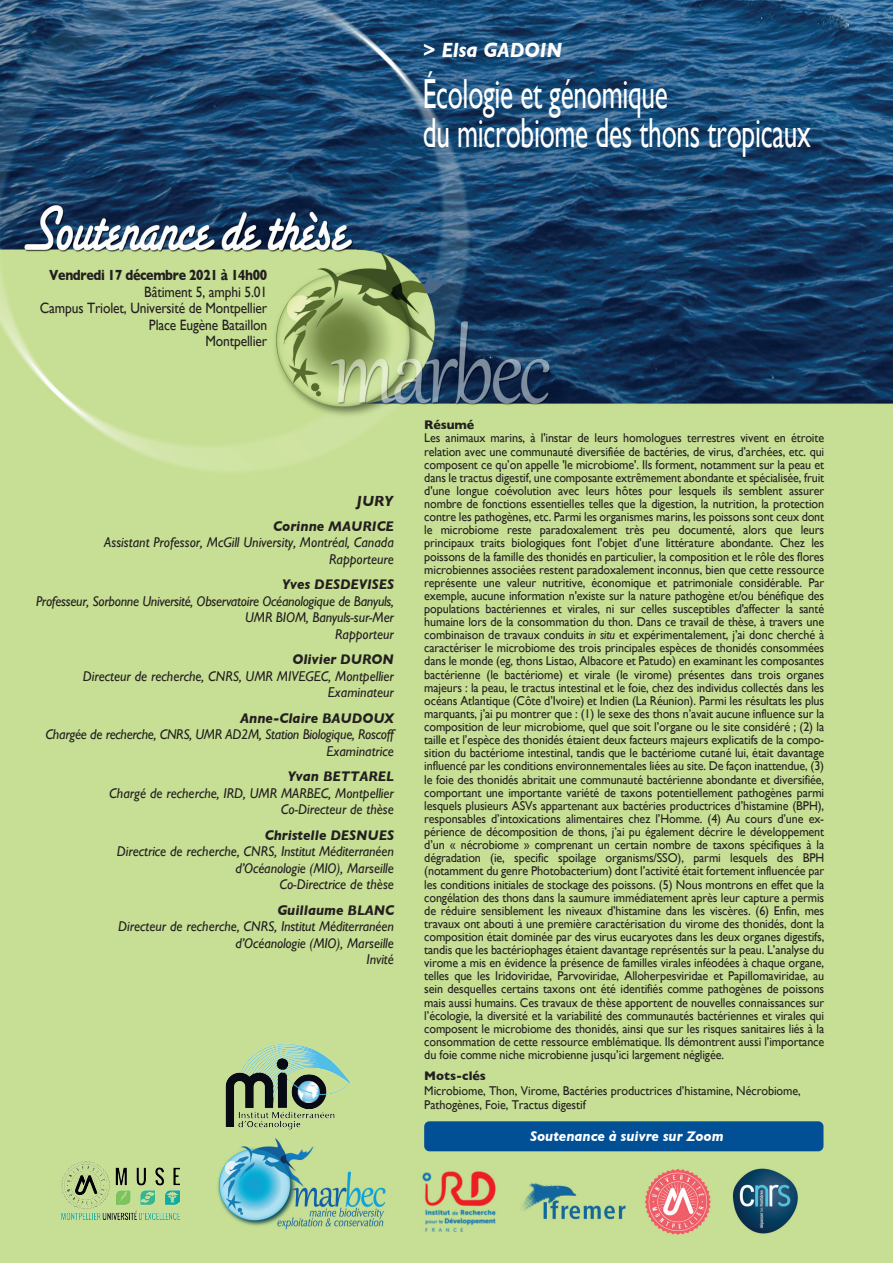
<style>
.page{position:relative;width:893px;height:1263px;background:#fff}
.page>*{position:absolute;margin:0;border:0;box-sizing:border-box;transform-origin:0 0}
.t1{font:42px/39px "Gill Sans";letter-spacing:-.01em;color:#fff;scale:.65 1}
.t2{font:italic 700 21px "Gill Sans";color:#fff;scale:.9 1}
.t3{font:15px/16.5px "Gill Sans";letter-spacing:-.01em;color:#231f20;text-align:right;scale:.9 1}
.t4{font:700 15px "Gill Sans";letter-spacing:-.025em;color:#231f20;scale:.83 1}
.t5{font:italic 700 15px "Gill Sans";color:#231f20}
.t6{font:italic 14.25px/16.5px "Gill Sans";color:#231f20;text-align:right}
.t7{font:italic 14.25px/16.5px "Gill Sans";letter-spacing:-.02em;color:#231f20;text-align:right}
.t8{font:italic 700 14.25px "Gill Sans";color:#231f20;scale:.95 1}
.t9{font:italic 700 14.25px "Gill Sans";color:#fff;scale:.95 1}
.t10{font:12.75px/13px "Gill Sans";letter-spacing:-.005em;color:#231f20;text-align:justify;scale:.95 1}
.t11{font:700 12.75px "Gill Sans";color:#231f20}
.s1{font-style:italic}
</style>
<div class="page">
<img style="left:0;top:0;width:892px;height:1263px">
<img style="left:62px;top:1161px;width:117px;height:59px">
<div style="left:424px;top:1121px;width:399px;height:30px;background:#014f95;border-radius:5px"></div>
<img style="left:211px;top:1036px;width:153px;height:102px">
<h2 class="t2" style="left:423px;top:37px;width:156px">&gt; Elsa GADOIN</h2>
<h1 class="t1" style="left:423px;top:74px;width:598px">Écologie et génomique<br>du microbiome des thons tropicaux</h1>
<p class="t4" style="left:49px;top:263px;width:264px">Vendredi 17 décembre 2021 à 14h00</p>
<p class="t3" style="left:40px;top:283px;width:254px">Bâtiment 5, amphi 5.01<br>Campus Triolet, Université de Montpellier<br>Place Eugène Bataillon<br>Montpellier</p>
<p class="t5" style="left:356px;top:492px;width:38px">JURY</p>
<p class="t8" style="left:273px;top:518px;width:128px">Corinne MAURICE</p>
<p class="t6" style="left:104px;top:534px;width:291px">Assistant Professor, McGill University, Montréal, Canada<br>Rapporteure</p>
<p class="t8" style="left:282px;top:576px;width:119px">Yves DESDEVISES</p>
<p class="t7" style="left:36px;top:593px;width:359px">Professeur, Sorbonne Université, Observatoire Océanologique de Banyuls,<br>UMR BIOM, Banyuls-sur-Mer<br>Rapporteur</p>
<p class="t8" style="left:292px;top:651px;width:108px">Olivier DURON</p>
<p class="t6" style="left:83px;top:668px;width:312px">Directeur de recherche, CNRS, UMR MIVEGEC, Montpellier<br>Examinateur</p>
<p class="t8" style="left:240px;top:710px;width:163px">Anne-Claire BAUDOUX</p>
<p class="t7" style="left:46px;top:726px;width:350px">Chargée de recherche, CNRS, UMR AD2M, Station Biologique, Roscoff<br>Examinatrice</p>
<p class="t8" style="left:288px;top:768px;width:113px">Yvan BETTAREL</p>
<p class="t6" style="left:109px;top:785px;width:286px">Chargé de recherche, IRD, UMR MARBEC, Montpellier<br>Co-Directeur de thèse</p>
<p class="t8" style="left:265px;top:827px;width:137px">Christelle DESNUES</p>
<p class="t6" style="left:117px;top:843px;width:279px">Directrice de recherche, CNRS, Institut Méditerranéen d’Océanologie (MIO), Marseille<br>Co-Directrice de thèse</p>
<p class="t8" style="left:277px;top:902px;width:124px">Guillaume BLANC</p>
<p class="t6" style="left:118px;top:918px;width:277px">Directeur de recherche, CNRS, Institut Méditerranéen d’Océanologie (MIO), Marseille<br>Invité</p>
<p class="t11" style="left:424px;top:415px;width:51px">Résumé</p>
<p class="t10" style="left:424px;top:431px;width:422px">Les animaux marins, à l'instar de leurs homologues terrestres vivent en étroite relation avec une communauté diversifiée de bactéries, de virus, d’archées, etc. qui composent ce qu’on appelle 'le microbiome'. Ils forment, notamment sur la peau et dans le tractus digestif, une composante extrêmement abondante et spécialisée, fruit d'une longue coévolution avec leurs hôtes pour lesquels ils semblent assurer nombre de fonctions essentielles telles que la digestion, la nutrition, la protection contre les pathogènes, etc. Parmi les organismes marins, les poissons sont ceux dont le microbiome reste paradoxalement très peu documenté, alors que leurs principaux traits biologiques font l'objet d'une littérature abondante. Chez les poissons de la famille des thonidés en particulier, la composition et le rôle des flores microbiennes associées restent paradoxalement inconnus, bien que cette ressource représente une valeur nutritive, économique et patrimoniale considérable. Par exemple, aucune information n'existe sur la nature pathogène et/ou bénéfique des populations bactériennes et virales, ni sur celles susceptibles d'affecter la santé humaine lors de la consommation du thon. Dans ce travail de thèse, à travers une combinaison de travaux conduits <span class="s1">in situ</span> et expérimentalement, j’ai donc cherché à caractériser le microbiome des trois principales espèces de thonidés consommées dans le monde (eg, thons Listao, Albacore et Patudo) en examinant les composantes bactérienne (le bactériome) et virale (le virome) présentes dans trois organes majeurs : la peau, le tractus intestinal et le foie, chez des individus collectés dans les océans Atlantique (Côte d’Ivoire) et Indien (La Réunion). Parmi les résultats les plus marquants, j’ai pu montrer que : (1) le sexe des thons n’avait aucune influence sur la composition de leur microbiome, quel que soit l’organe ou le site considéré ; (2) la taille et l’espèce des thonidés étaient deux facteurs majeurs explicatifs de la compo&shy;sition du bactériome intestinal, tandis que le bactériome cutané lui, était davantage influencé par les conditions environnementales liées au site. De façon inattendue, (3) le foie des thonidés abritait une communauté bactérienne abondante et diversifiée, comportant une importante variété de taxons potentiellement pathogènes parmi lesquels plusieurs ASVs appartenant aux bactéries productrices d’histamine (BPH), responsables d’intoxications alimentaires chez l’Homme. (4) Au cours d’une ex&shy;périence de décomposition de thons, j’ai pu également décrire le développement d’un « nécrobiome » comprenant un certain nombre de taxons spécifiques à la dégradation (ie, specific spoilage organisms/SSO), parmi lesquels des BPH (notamment du genre Photobacterium) dont l’activité était fortement influencée par les conditions initiales de stockage des poissons. (5) Nous montrons en effet que la congélation des thons dans la saumure immédiatement après leur capture a permis de réduire sensiblement les niveaux d’histamine dans les viscères. (6) Enfin, mes travaux ont abouti à une première caractérisation du virome des thonidés, dont la composition était dominée par des virus eucaryotes dans les deux organes digestifs, tandis que les bactériophages étaient davantage représentés sur la peau. L’analyse du virome a mis en évidence la présence de familles virales inféodées à chaque organe, telles que les Iridoviridae, Parvoviridae, Alloherpesviridae et Papillomaviridae, au sein desquelles certains taxons ont été identifiés comme pathogènes de poissons mais aussi humains. Ces travaux de thèse apportent de nouvelles connaissances sur l’écologie, la diversité et la variabilité des communautés bactériennes et virales qui composent le microbiome des thonidés, ainsi que sur les risques sanitaires liés à la consommation de cette ressource emblématique. Ils démontrent aussi l’importance du foie comme niche microbienne jusqu’ici largement négligée.</p>
<p class="t11" style="left:424px;top:1066px;width:63px">Mots-clés</p>
<p class="t10" style="left:424px;top:1083px;width:398px;line-height:14.2px">Microbiome, Thon, Virome, Bactéries productrices d’histamine, Nécrobiome,<br>Pathogènes, Foie, Tractus digestif</p>
<p class="t9" style="left:530px;top:1128px;width:205px">Soutenance à suivre sur Zoom</p>
</div>
